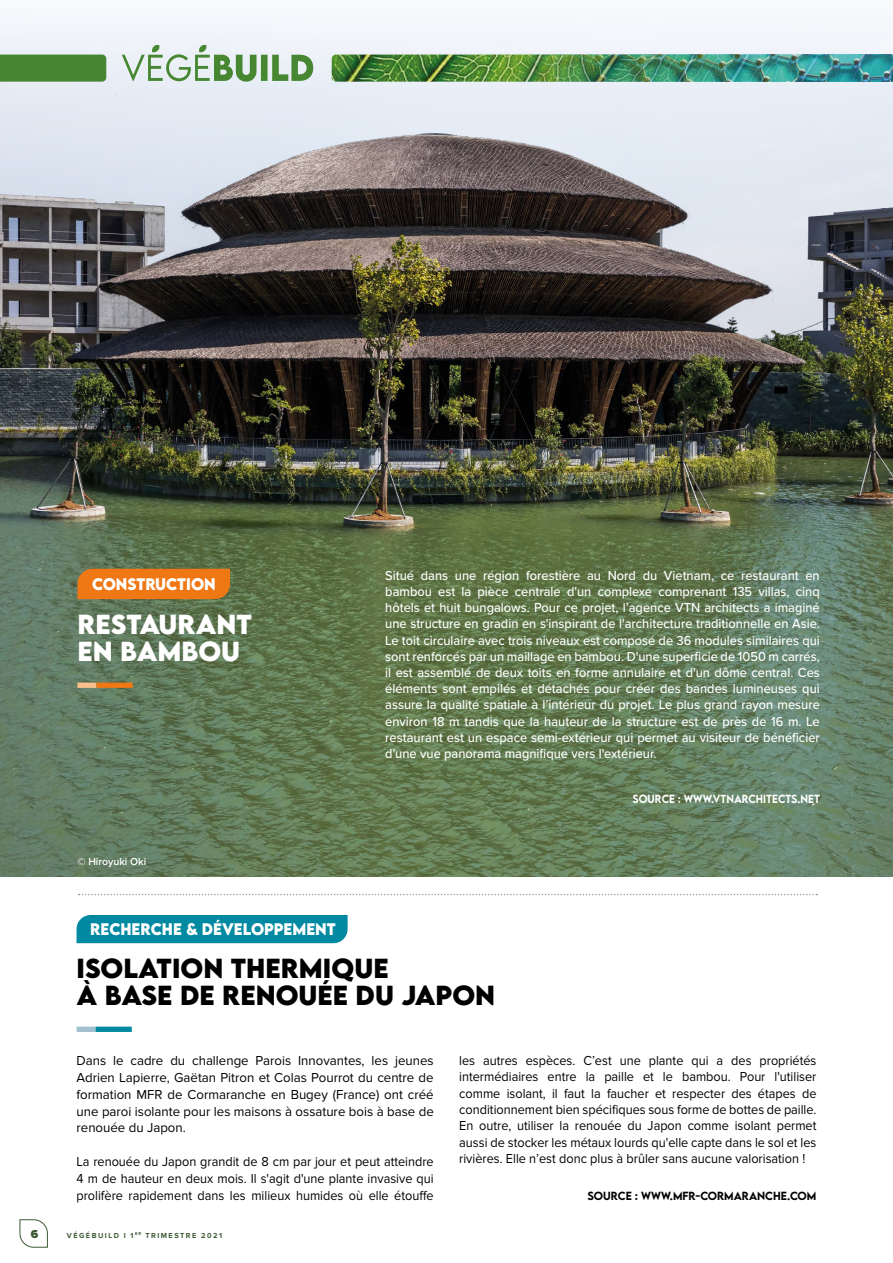
<style>
.page{position:relative;width:893px;height:1263px;background:#fff}
.page>*{position:absolute;margin:0;border:0;box-sizing:border-box;transform-origin:0 0}
.t1{font:700 24.45px/27px "LEMONMILK";color:#000}
.t2{font:700 24.45px/27px "LEMONMILK";color:#fff}
.t3{font:700 14.85px "LEMONMILK";color:#fff;scale:.95 1}
.t4{font:500 13.5px/16.2px "Proxima Nova";color:#fff;text-align:justify;scale:.95 1}
.t5{font:13.5px/16.4px "Proxima Nova";color:#000;text-align:justify;scale:.94 1}
.t6{font:13.5px/16.8px "Proxima Nova";color:#000;text-align:justify}
.t7{font:900 12px "Proxima Nova";color:#3e5a35}
.t8{font:500 10.5px "LEMONMILK";color:#000}
.t9{font:500 10.5px "LEMONMILK";color:#fff;scale:.95 1}
.t10{font:600 10.5px "Proxima Nova";color:#fff}
.t11{font:700 7.5px "Proxima Nova";letter-spacing:.2em;color:#3e5a35}
</style>
<div class="page">
<img style="left:0;top:53px;width:893px;height:823px">
<img style="left:332px;top:55px;width:173px;height:27px">
<div style="left:0;top:55px;width:106px;height:27px;background:#478732"></div>
<svg style="left:122px;top:45px;width:191px;height:37px;background:#b5cdb5"></svg>
<svg style="left:19px;top:1219px;width:29px;height:29px"></svg>
<img style="left:505px;top:55px;width:388px;height:27px">
<div style="left:77px;top:915px;width:271px;height:28px;background:#0089a0"></div>
<div style="left:77px;top:1027px;width:19px;height:5px;background:#a2c1ce"></div>
<div style="left:96px;top:1027px;width:36px;height:5px;background:#0089a0"></div>
<div style="left:77px;top:569px;width:153px;height:30px;background:#ef7714"></div>
<div style="left:77px;top:682px;width:19px;height:6px;background:#f9bf8d"></div>
<div style="left:96px;top:682px;width:37px;height:6px;background:#ef7714"></div>
<svg style="left:79px;top:894px;width:738px;height:1px"></svg>
<p class="t3" style="left:92px;top:574px;width:132px">CONSTRUCTION</p>
<h1 class="t2" style="left:77px;top:611px;width:176px">RESTAURANT<br>EN BAMBOU</h1>
<p class="t10" style="left:77px;top:857px;width:70px">© Hiroyuki Oki</p>
<p class="t4" style="left:385px;top:567px;width:459px">Situé dans une région forestière au Nord du Vietnam, ce restaurant en bambou est la pièce centrale d'un complexe comprenant 135 villas, cinq hôtels et huit bungalows. Pour ce projet, l’agence VTN architects a imaginé une structure en gradin en s'inspirant de l'architecture traditionnelle en Asie.<br>Le toit circulaire avec trois niveaux est composé de 36 modules similaires qui sont renforcés par un maillage en bambou. D'une superficie de 1050 m carrés, il est assemblé de deux toits en forme annulaire et d'un dôme central. Ces éléments sont empilés et détachés pour créer des bandes lumineuses qui assure la qualité spatiale à l’intérieur du projet. Le plus grand rayon mesure environ 18 m tandis que la hauteur de la structure est de près de 16 m. Le restaurant est un espace semi-extérieur qui permet au visiteur de bénéficier d'une vue panorama magnifique vers l'extérieur.</p>
<p class="t9" style="left:633px;top:792px;width:199px">SOURCE : WWW.VTNARCHITECTS.NET</p>
<p class="t3" style="left:90px;top:919px;width:260px">RECHERCHE &amp; DÉVELOPPEMENT</p>
<h1 class="t1" style="left:77px;top:955px;width:420px">ISOLATION THERMIQUE<br>À BASE DE RENOUÉE DU JAPON</h1>
<p class="t6" style="left:77px;top:1052px;width:359px">Dans le cadre du challenge Parois Innovantes, les jeunes Adrien Lapierre, Gaëtan Pitron et Colas Pourrot du centre de formation MFR de Cormaranche en Bugey (France) ont créé une paroi isolante pour les maisons à ossature bois à base de renouée du Japon.</p>
<p class="t5" style="left:77px;top:1153px;width:382px;line-height:16.8px">La renouée du Japon grandit de 8 cm par jour et peut atteindre 4 m de hauteur en deux mois. Il s'agit d'une plante invasive qui prolifère rapidement dans les milieux humides où elle étouffe</p>
<p class="t7" style="left:31px;top:1227px;width:9px">6</p>
<p class="t11" style="left:145px;top:1232px;width:78px">TRIMESTRE 2021</p>
<p class="t11" style="left:67px;top:1232px;width:76px">VÉGÉBUILD I 1 <sup>ER</sup></p>
<p class="t5" style="left:459px;top:1052px;width:382px">les autres espèces. C’est une plante qui a des propriétés intermédiaires entre la paille et le bambou. Pour l'utiliser comme isolant, il faut la faucher et respecter des étapes de conditionnement bien spécifiques sous forme de bottes de paille.<br>En outre, utiliser la renouée du Japon comme isolant permet aussi de stocker les métaux lourds qu'elle capte dans le sol et les rivières. Elle n’est donc plus à brûler sans aucune valorisation !</p>
<p class="t8" style="left:587px;top:1189px;width:231px">SOURCE : WWW.MFR-CORMARANCHE.COM</p>
</div>
